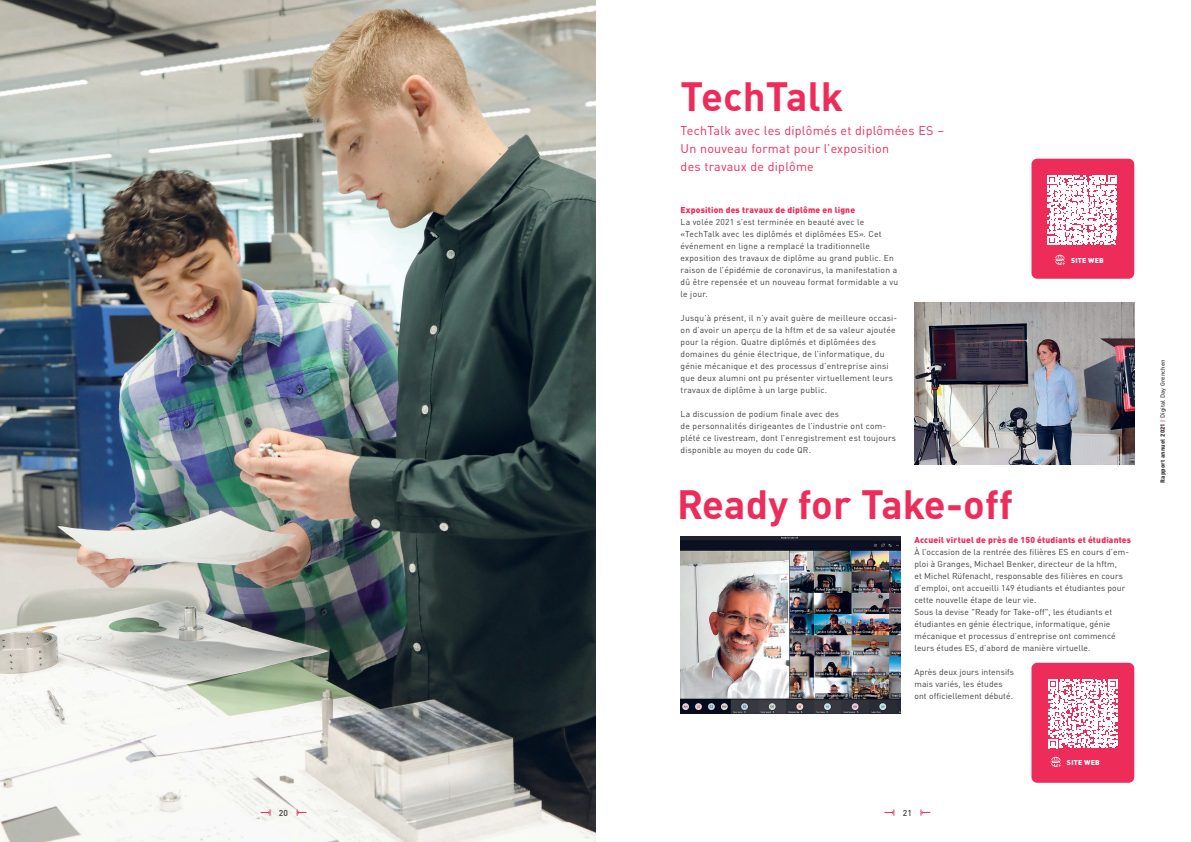
<style>
.page{position:relative;width:1191px;height:842px;background:#fff}
.page>*{position:absolute;margin:0;border:0;box-sizing:border-box;transform-origin:0 0}
.Haupttitel{font:700 40px "DINOT";letter-spacing:.005em;color:#ee2c59}
.Untertitel{font:12.5px/18px "DINOT";letter-spacing:.02em;color:#ee2c59}
.Lauftext{font:8.5px/12px "DINOT";letter-spacing:.025em;color:#3e3e3f}
.Titel_Lauftext{font:900 8.5px "DINOT";letter-spacing:.02em;color:#ee2c59}
.Lauftext-2{font:900 8.5px "DINOT";letter-spacing:.02em;color:#ee2c59}
.t1{font:500 8.5px "DINOT";color:#3e3e3f}
.Titel_Lauftext-2{font:900 7px "DINOT";letter-spacing:.03em;color:#fff}
.Pagina_Abschnitt{font:500 6px "DINOT";letter-spacing:.02em;color:#3e3e3f}
.t2{font:500 2.3px "DINOT";color:#ee2c59}
.s1{font-weight:900}
.s2{color:#ee2c59}
</style>
<div class="page">
<img style="left:914px;top:303px;width:220px;height:162px">
<div style="left:1031px;top:159px;width:103px;height:120px;background:#ee2c59;border-radius:6px"></div>
<svg style="left:1047px;top:175px;width:70px;height:69px"></svg>
<img style="left:680px;top:536px;width:220px;height:178px">
<div style="left:1031px;top:663px;width:103px;height:120px;background:#ee2c59;border-radius:6px"></div>
<svg style="left:1048px;top:679px;width:69px;height:69px"></svg>
<svg style="left:1050px;top:757px;width:11px;height:10px"></svg>
<svg style="left:1054px;top:255px;width:11px;height:10px"></svg>
<img style="left:0;top:0;width:595px;height:842px">
<svg style="left:884px;top:809px;width:10px;height:7px"></svg>
<svg style="left:920px;top:809px;width:10px;height:7px"></svg>
<svg style="left:261px;top:809px;width:10px;height:7px"></svg>
<svg style="left:297px;top:809px;width:9px;height:7px"></svg>
<p class="Haupttitel" style="left:680px;top:65px;width:164px">TechTalk</p>
<p class="Untertitel" style="left:680px;top:120px;width:265px">TechTalk avec les diplômés et diplômées ES –<br>Un nouveau format pour l’exposition<br>des travaux de diplôme</p>
<p class="Lauftext-2" style="left:680px;top:203px;width:176px">Exposition des travaux de diplôme en ligne</p>
<p class="Lauftext" style="left:680px;top:215px;width:219px">La volée 2021 s’est terminée en beauté avec le «TechTalk avec les diplômés et diplômées ES». Cet événement en ligne a remplacé la traditionnelle exposition des travaux de diplôme au grand public. En raison de l’épidémie de coronavirus, la manifestation a dû être repensée et un nouveau format formidable a vu le jour.</p>
<p class="Lauftext" style="left:680px;top:311px;width:218px">Jusqu’à présent, il n’y avait guère de meilleure occasi&shy;on d’avoir un aperçu de la hftm et de sa valeur ajoutée pour la région. Quatre diplômés et diplômées des domaines du génie électrique, de l’informatique, du génie mécanique et des processus d’entreprise ainsi que deux alumni ont pu présenter virtuellement leurs travaux de diplôme à un large public.</p>
<p class="Lauftext" style="left:680px;top:407px;width:217px">La discussion de podium finale avec des<br>de personnalités dirigeantes de l’industrie ont com&shy;plété ce livestream, dont l’enregistrement est toujours disponible au moyen du code QR.</p>
<p class="Haupttitel" style="left:677px;top:473px;width:337px">Ready for Take-off</p>
<p class="t2" style="left:1057px;top:258px;width:7px">www</p>
<p class="Titel_Lauftext-2" style="left:1071px;top:255px;width:34px">SITE WEB</p>
<p class="Titel_Lauftext" style="left:914px;top:533px;width:218px">Accueil virtuel de près de 150 étudiants et étudiantes</p>
<p class="Lauftext" style="left:914px;top:545px;width:216px">À l’occasion de la rentrée des filières ES en cours d’em&shy;ploi à Granges, Michael Benker, directeur de la hftm,<br>et Michel Rüfenacht, responsable des filières en cours d’emploi, ont accueilli 149 étudiants et étudiantes pour cette nouvelle étape de leur vie.</p>
<p class="Lauftext" style="left:914px;top:605px;width:203px">Sous la devise "Ready for Take-off", les étudiants et étudiantes en génie électrique, informatique, génie mécanique et processus d’entreprise ont commencé leurs études ES, d’abord de manière virtuelle.</p>
<p class="Lauftext" style="left:914px;top:665px;width:101px">Après deux jours intensifs mais variés, les études ont officiellement débuté.</p>
<p class="t1" style="left:279px;top:806px;width:11px">20</p>
<p class="t1" style="left:902px;top:806px;width:11px">21</p>
<p class="t2" style="left:1053px;top:760px;width:7px">www</p>
<p class="Titel_Lauftext-2" style="left:1067px;top:757px;width:34px">SITE WEB</p>
<p class="Pagina_Abschnitt" style="left:1158px;top:483px;width:125px;rotate:-90deg"><span class="s1">Rapport annuel 2021</span> <span class="s2">|</span> Digital Day Grenchen</p>
</div>
